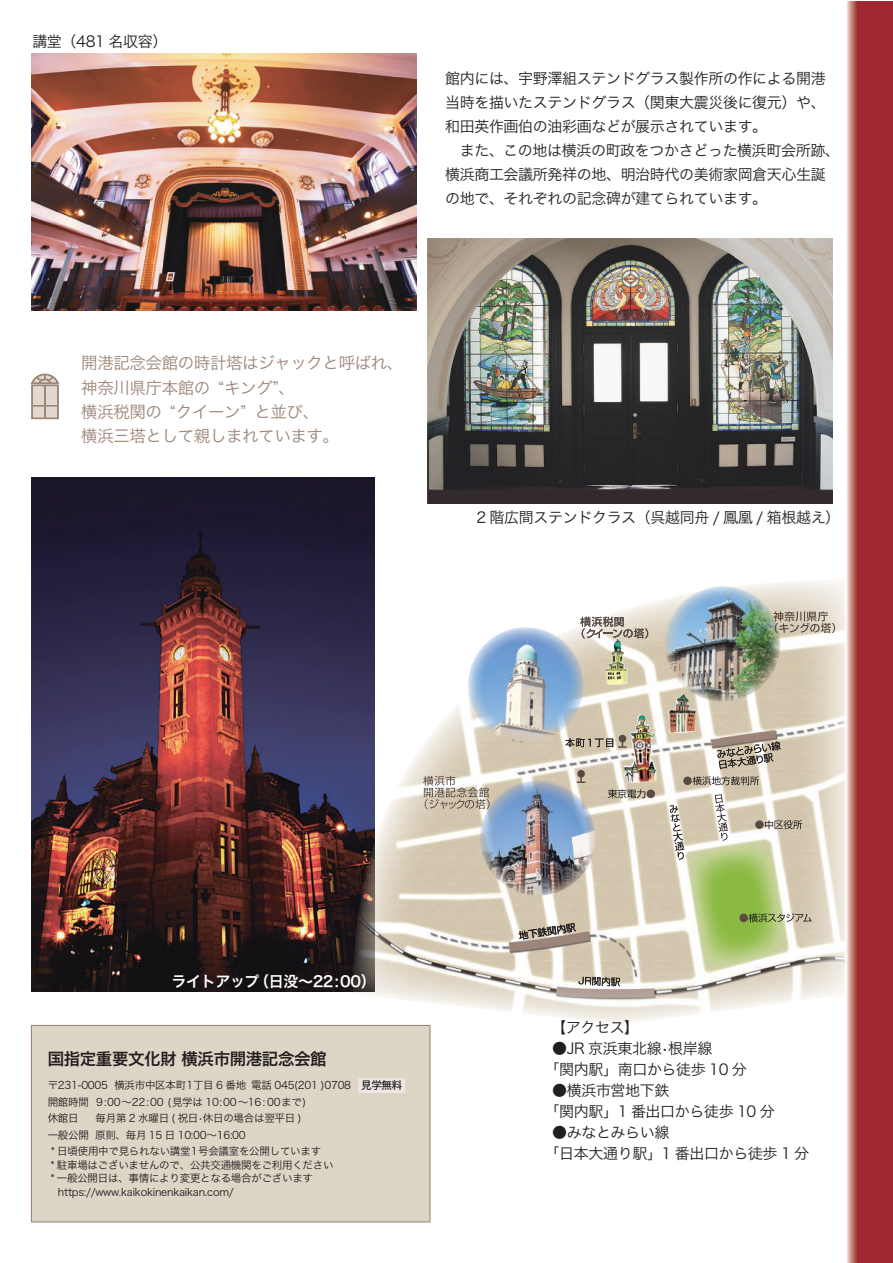
<style>
.page{position:relative;width:893px;height:1263px;background:#fff}
.page>*{position:absolute;margin:0;border:0;box-sizing:border-box;transform-origin:0 0}
.t1{font:16.5px/24px "Hira Kaku Pro N W3";letter-spacing:-.025em;color:#9b8679}
.t2{font:16.5px "Hira Kaku Pro N W6";letter-spacing:-.025em;color:#231f20}
.t3{font:15px/24px "Hira Kaku Pro N W3";letter-spacing:-.025em;color:#231f20}
.t4{font:15px "Hira Kaku Pro N W6";letter-spacing:-.025em;color:#fff}
.t5{font:10.5px/16.5px "Hira Kaku Pro N W3";letter-spacing:-.025em;color:#231f20}
.t6{font:500 10.5px "Koz Go Pro";color:#231f20}
</style>
<div class="page">
<img style="left:31px;top:54px;width:385px;height:257px">
<img style="left:31px;top:477px;width:344px;height:515px">
<img style="left:353px;top:580px;width:492px;height:444px">
<img style="left:606px;top:639px;width:22px;height:46px">
<img style="left:668px;top:693px;width:28px;height:40px">
<img style="left:623px;top:714px;width:34px;height:69px">
<img style="left:480px;top:780px;width:116px;height:116px;border-radius:58px">
<img style="left:468px;top:627px;width:115px;height:116px;border-radius:58px">
<img style="left:665px;top:586px;width:115px;height:115px;border-radius:58px">
<div style="left:619px;top:735px;width:7px;height:7px;background:#594a41;border-radius:50%"></div>
<div style="left:577px;top:770px;width:8px;height:7px;background:#594a41;border-radius:50%"></div>
<svg style="left:577px;top:773px;width:8px;height:10px"></svg>
<img style="left:428px;top:239px;width:405px;height:265px">
<svg style="left:846px;top:2px;width:47px;height:1261px;background:#a94045"></svg>
<svg style="left:519px;top:923px;width:57px;height:16px"></svg>
<svg style="left:580px;top:617px;width:68px;height:21px"></svg>
<svg style="left:565px;top:738px;width:62px;height:10px"></svg>
<div style="left:683px;top:776px;width:9px;height:9px;background:#594a41;border-radius:50%"></div>
<svg style="left:693px;top:776px;width:66px;height:9px"></svg>
<svg style="left:608px;top:789px;width:37px;height:9px"></svg>
<div style="left:647px;top:789px;width:8px;height:9px;background:#594a41;border-radius:50%"></div>
<svg style="left:423px;top:776px;width:67px;height:33px"></svg>
<svg style="left:717px;top:741px;width:64px;height:28px;background:#a59b8d"></svg>
<svg style="left:578px;top:977px;width:42px;height:9px"></svg>
<div style="left:739px;top:914px;width:9px;height:8px;background:#594a41;border-radius:50%"></div>
<svg style="left:749px;top:913px;width:63px;height:9px"></svg>
<div style="left:755px;top:820px;width:9px;height:9px;background:#594a41;border-radius:50%"></div>
<svg style="left:765px;top:820px;width:37px;height:9px"></svg>
<svg style="left:670px;top:805px;width:14px;height:55px"></svg>
<svg style="left:715px;top:794px;width:13px;height:47px"></svg>
<svg style="left:773px;top:611px;width:62px;height:22px"></svg>
<div style="left:31px;top:1025px;width:399px;height:197px;background:#ddd5c6"></div>
<div style="left:358px;top:1078px;width:47px;height:15px;background:#ede9e2;border-radius:2px"></div>
<svg style="left:31px;top:374px;width:28px;height:45px"></svg>
<p class="t3" style="left:32px;top:28px;width:136px">講堂（481 名収容）</p>
<p class="t3" style="left:445px;top:65px;width:396px">館内には、宇野澤組ステンドグラス製作所の作による開港当時を描いたステンドグラス（関東大震災後に復元）や、和田英作画伯の油彩画などが展示されています。<br>　また、この地は横浜の町政をつかさどった横浜町会所跡、横浜商工会議所発祥の地、明治時代の美術家岡倉天心生誕の地で、それぞれの記念碑が建てられています。</p>
<p class="t1" style="left:81px;top:350px;width:324px">開港記念会館の時計塔はジャックと呼ばれ、神奈川県庁本館の “キング”、<br>横浜税関の “クイーン” と並び、<br>横浜三塔として親しまれています。</p>
<p class="t3" style="left:476px;top:504px;width:365px">2 階広間ステンドクラス（呉越同舟 / 鳳凰 / 箱根越え）</p>
<p class="t4" style="left:172px;top:967px;width:206px">ライトアップ（日没～22:00）</p>
<p class="t2" style="left:48px;top:1044px;width:280px">国指定重要文化財 横浜市開港記念会館</p>
<p class="t5" style="left:48px;top:1076px;width:305px">〒231-0005 横浜市中区本町1丁目 6 番地電話 045(201 )0708開館時間 9:00～22:00 (見学は 10:00～16: 00まで)<br>休館日</p>
<p class="t5" style="left:96px;top:1109px;width:207px">毎月第 2 水曜日 ( 祝日•休日の場合は翌平日 )</p>
<p class="t5" style="left:48px;top:1125px;width:200px">一般公開 原則、毎月 15 日 10:00～16:00</p>
<p class="t5" style="left:51px;top:1142px;width:271px">* 日頃使用中で見られない講堂1号会議室を公開しています</p>
<p class="t5" style="left:51px;top:1156px;width:284px">* 駐車場はございませんので、公共交通機関をご利用ください</p>
<p class="t5" style="left:51px;top:1169px;width:264px">* 一般公開日は、事情により変更となる場合がございます</p>
<p class="t5" style="left:48px;top:1183px;width:188px">　https://www.kaikokinenkaikan.com/</p>
<p class="t6" style="left:361px;top:1079px;width:43px">見学無料</p>
<p class="t3" style="left:551px;top:1014px;width:90px">【アクセス】</p>
<p class="t3" style="left:545px;top:1037px;width:204px;line-height:21px;text-indent:8px">●JR 京浜東北線•根岸線<br>「関内駅」南口から徒歩 10 分</p>
<p class="t3" style="left:545px;top:1079px;width:232px;line-height:21px;text-indent:8px">●横浜市営地下鉄<br>「関内駅」1 番出口から徒歩 10 分</p>
<p class="t3" style="left:545px;top:1121px;width:266px;line-height:21px;text-indent:8px">●みなとみらい線<br>「日本大通り駅」1 番出口から徒歩 1 分</p>
</div>
